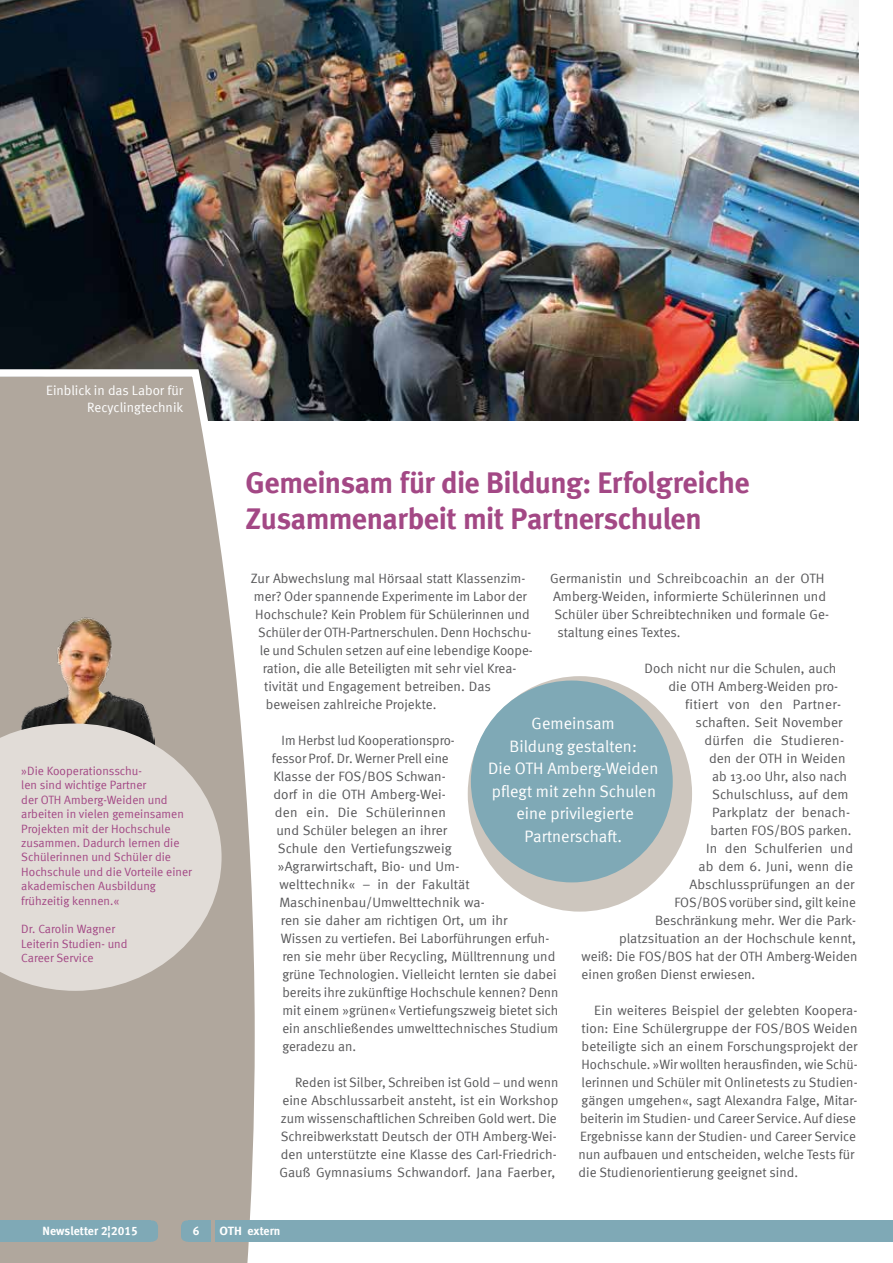
<style>
.page{position:relative;width:893px;height:1263px;background:#fff}
.page>*{position:absolute;margin:0;border:0;box-sizing:border-box;transform-origin:0 0}
.t1{font:30px/36px "Meta Bold LF";letter-spacing:-.015em;color:#a34885}
.t2{font:16.5px/22.5px "Meta Normal LF";color:#fff;text-align:center}
.t3{font:13.5px/18px "Meta Normal";color:#58585a;text-align:justify}
.t4{font:13.5px "Meta Normal";letter-spacing:.02em;color:#58585a}
.t5{font:13.5px/16.2px "Meta Normal LF";color:#fff;text-align:right}
.t6{font:13.5px "Meta Normal";letter-spacing:.025em;color:#58585a}
.t7{font:12px/14.4px "Meta Normal LF";color:#a34885}
.t8{font:12px "Meta Bold LF";letter-spacing:.005em;color:#fff}
.t9{font:12px "Meta Bold LF";letter-spacing:.005em;color:#fff;scale:1.05 1}
.s1{font-family:"Meta Bold Expert"}
</style>
<div class="page">
<img style="left:0;top:0;width:859px;height:421px">
<div style="left:468px;top:676px;width:224px;height:236px;background:#cdc6be;border-radius:50%"></div>
<div style="left:471px;top:680px;width:202px;height:202px;background:#7fa9b6;border-radius:50%"></div>
<svg style="left:0;top:365px;width:266px;height:898px;background:#beb7af"></svg>
<div style="left:216px;top:1220px;width:677px;height:22px;background:#7fa9b6"></div>
<p class="t5" style="left:46px;top:382px;width:139px">Einblick in das Labor für<br>Recyclingtechnik</p>
<p class="t7" style="left:21px;top:763px;width:172px">»Die Kooperationsschu-<br>len sind wichtige Partner<br>der OTH Amberg-Weiden und arbeiten in vielen gemeinsamen<br>Projekten mit der Hochschule zusammen. Dadurch lernen die<br>Schülerinnen und Schüler die<br>Hochschule und die Vorteile einer akademischen Ausbildung frühzeitig kennen.«</p>
<p class="t7" style="left:21px;top:922px;width:108px">Dr. Carolin Wagner<br>Leiterin Studien- und<br>Career Service</p>
<h1 class="t1" style="left:246px;top:464px;width:506px">Gemeinsam für die Bildung: Erfolgreiche<br>Zusammenarbeit mit Partnerschulen</h1>
<p class="t3" style="left:251px;top:569px;width:276px">Zur Abwechslung mal Hörsaal statt Klassenzim-</p>
<p class="t3" style="left:254px;top:587px;width:274px">mer? Oder spannende Experimente im Labor der</p>
<p class="t3" style="left:255px;top:605px;width:276px">Hochschule? Kein Problem für Schülerinnen und</p>
<p class="t3" style="left:258px;top:623px;width:275px">Schüler der OTH-Partnerschulen. Denn Hochschu-</p>
<p class="t3" style="left:260px;top:641px;width:275px">le und Schulen setzen auf eine lebendige Koope-</p>
<p class="t3" style="left:263px;top:659px;width:255px">ration, die alle Beteiligten mit sehr viel Krea-</p>
<p class="t3" style="left:264px;top:677px;width:228px">tivität und Engagement betreiben. Das</p>
<p class="t3" style="left:266px;top:695px;width:172px">beweisen zahlreiche Projekte.</p>
<p class="t3" style="left:282px;top:731px;width:175px">Im Herbst lud Kooperationspro-</p>
<p class="t3" style="left:272px;top:749px;width:178px">fessor Prof. Dr. Werner Prell eine</p>
<p class="t3" style="left:273px;top:767px;width:174px">Klasse der FOS/BOS Schwan-</p>
<p class="t3" style="left:273px;top:785px;width:174px">dorf in die OTH Amberg-Wei-</p>
<p class="t4" style="left:275px;top:804px;width:173px">den ein. Die Schülerinnen</p>
<p class="t3" style="left:276px;top:821px;width:172px">und Schüler belegen an ihrer</p>
<p class="t3" style="left:278px;top:839px;width:175px">Schule den Vertiefungszweig</p>
<p class="t3" style="left:278px;top:857px;width:183px">»Agrarwirtschaft, Bio- und Um-</p>
<p class="t3" style="left:279px;top:875px;width:192px">welttechnik« – in der Fakultät</p>
<p class="t3" style="left:279px;top:893px;width:207px">Maschinenbau/Umwelttechnik wa-</p>
<p class="t3" style="left:281px;top:911px;width:228px">ren sie daher am richtigen Ort, um ihr</p>
<p class="t3" style="left:281px;top:929px;width:270px">Wissen zu vertiefen. Bei Laborführungen erfuh-</p>
<p class="t3" style="left:282px;top:947px;width:275px">ren sie mehr über Recycling, Mülltrennung und</p>
<p class="t3" style="left:282px;top:965px;width:276px">grüne Technologien. Vielleicht lernten sie dabei</p>
<p class="t3" style="left:282px;top:983px;width:278px">bereits ihre zukünftige Hochschule kennen? Denn</p>
<p class="t3" style="left:282px;top:1001px;width:278px">mit einem »grünen« Vertiefungszweig bietet sich</p>
<p class="t3" style="left:282px;top:1019px;width:278px">ein anschließendes umwelttechnisches Studium</p>
<p class="t3" style="left:282px;top:1037px;width:75px">geradezu an.</p>
<p class="t3" style="left:279px;top:1073px;width:281px;text-indent:16px">Reden ist Silber, Schreiben ist Gold – und wenn eine Abschlussarbeit ansteht, ist ein Workshop zum wissenschaftlichen Schreiben Gold wert. Die Schreibwerkstatt Deutsch der OTH Amberg-Wei&shy;den unterstützte eine Klasse des Carl-Friedrich-Gauß Gymnasiums Schwandorf. Jana Faerber,</p>
<p class="t3" style="left:550px;top:569px;width:276px">Germanistin und Schreibcoachin an der OTH</p>
<p class="t3" style="left:553px;top:587px;width:274px">Amberg-Weiden, informierte Schülerinnen und</p>
<p class="t3" style="left:555px;top:605px;width:276px">Schüler über Schreibtechniken und formale Ge-</p>
<p class="t3" style="left:558px;top:623px;width:125px">staltung eines Textes.</p>
<p class="t3" style="left:645px;top:659px;width:193px">Doch nicht nur die Schulen, auch</p>
<p class="t3" style="left:669px;top:677px;width:171px">die OTH Amberg-Weiden pro-</p>
<p class="t6" style="left:685px;top:696px;width:158px">fitiert von den Partner-</p>
<p class="t3" style="left:696px;top:713px;width:148px">schaften. Seit November</p>
<p class="t4" style="left:705px;top:732px;width:141px">dürfen die Studieren-</p>
<p class="t3" style="left:709px;top:749px;width:138px">den der OTH in Weiden</p>
<p class="t3" style="left:712px;top:767px;width:136px">ab 13.00 Uhr, also nach</p>
<p class="t3" style="left:712px;top:785px;width:138px">Schulschluss, auf dem</p>
<p class="t3" style="left:712px;top:803px;width:140px">Parkplatz der benach-</p>
<p class="t3" style="left:711px;top:821px;width:142px">barten FOS/BOS parken.</p>
<p class="t3" style="left:706px;top:839px;width:149px">In den Schulferien und</p>
<p class="t3" style="left:698px;top:857px;width:156px">ab dem 6. Juni, wenn die</p>
<p class="t3" style="left:689px;top:875px;width:166px">Abschlussprüfungen an der</p>
<p class="t3" style="left:675px;top:893px;width:183px">FOS/BOS vorüber sind, gilt keine</p>
<p class="t3" style="left:655px;top:911px;width:203px">Beschränkung mehr. Wer die Park-</p>
<p class="t3" style="left:619px;top:929px;width:239px">platzsituation an der Hochschule kennt,</p>
<p class="t3" style="left:582px;top:947px;width:277px">weiß: Die FOS/BOS hat der OTH Amberg-Weiden</p>
<p class="t3" style="left:582px;top:965px;width:175px">einen großen Dienst erwiesen.</p>
<p class="t3" style="left:579px;top:1001px;width:281px;text-align:left;text-indent:16px">Ein weiteres Beispiel der gelebten Koopera&shy;tion: Eine Schülergruppe der FOS/BOS Weiden beteiligte sich an einem Forschungsprojekt der Hochschule. »Wir wollten herausfinden, wie Schü&shy;lerinnen und Schüler mit Onlinetests zu Studien&shy;gängen umgehen«, sagt Alexandra Falge, Mitar&shy;beiterin im Studien- und Career Service. Auf diese Ergebnisse kann der Studien- und Career Service nun aufbauen und entscheiden, welche Tests für die Studienorientierung geeignet sind.</p>
<p class="t2" style="left:488px;top:712px;width:172px">Gemeinsam<br>Bildung gestalten:<br>Die OTH Amberg-Weiden pflegt mit zehn Schulen eine privilegierte<br>Partnerschaft.</p>
<p class="t8" style="left:43px;top:1223px;width:97px">Newsletter 2<span class="s1">|</span>2015</p>
<p class="t8" style="left:193px;top:1223px;width:8px">6</p>
<p class="t9" style="left:220px;top:1223px;width:60px">OTH extern</p>
</div>
